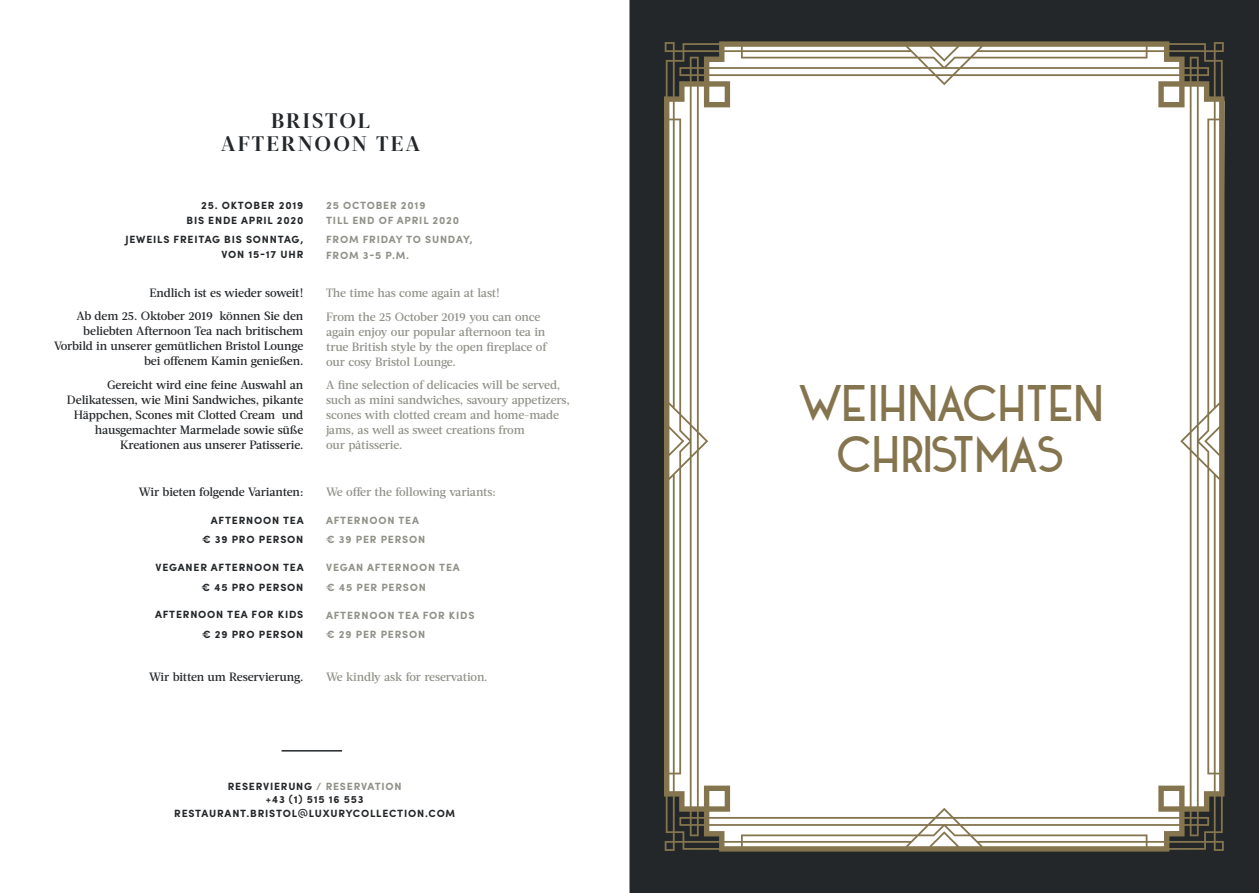
<style>
.page{position:relative;width:1259px;height:893px;background:#fff}
.page>*{position:absolute;margin:0;border:0;box-sizing:border-box;transform-origin:0 0}
.t1{font:45px/50.8px "DK Kaikoura";letter-spacing:-.03em;color:#85754e;text-align:center}
.t2{font:700 21px/22.5px "Acta Headline";letter-spacing:.1em;color:#24272a;text-align:center}
.t3{font:500 12px/15px "Acta";letter-spacing:-.015em;color:#24272a;text-align:right}
.t4{font:500 12px/15px "Acta";letter-spacing:-.01em;color:#909288}
.t5{font:700 10.5px/19.4px "Sofia Pro";letter-spacing:.075em;color:#24272a;text-align:right}
.t6{font:700 10.5px/19.4px "Sofia Pro";letter-spacing:.075em;color:#909288}
.s1{color:#909288}
</style>
<div class="page">
<div style="left:629px;top:0;width:630px;height:893px;background:#24272a"></div>
<svg style="left:664px;top:41px;width:560px;height:811px"></svg>
<hr style="left:281px;top:750px;width:61px;height:2px;background:#24272a">
<h2 class="t2" style="left:221px;top:110px;width:201px">BRISTOL<br>AFTERNOON TEA</h2>
<p class="t5" style="left:186px;top:197px;width:118px;line-height:15.1px">25. OKTOBER 2019<br>BIS ENDE APRIL 2020</p>
<p class="t5" style="left:125px;top:232px;width:179px;line-height:15px">JEWEILS FREITAG BIS SONNTAG,<br>VON 15-17 UHR</p>
<p class="t3" style="left:77px;top:281px;width:228px;line-height:23.5px">Endlich ist es wieder soweit!<br>Ab dem 25. Oktober 2019 können Sie den</p>
<p class="t3" style="left:54px;top:324px;width:251px">beliebten Afternoon Tea nach britischem<br>Vorbild in unserer gemütlichen Bristol Lounge bei offenem Kamin genießen.</p>
<p class="t3" style="left:67px;top:377px;width:238px">Gereicht wird eine feine Auswahl an Delikatessen, wie Mini Sandwiches, pikante Häppchen, Scones mit Clotted Cream und hausgemachter Marmelade sowie süße Kreationen aus unserer Patisserie.</p>
<p class="t3" style="left:139px;top:484px;width:166px">Wir bieten folgende Varianten:</p>
<p class="t5" style="left:202px;top:510px;width:103px">AFTERNOON TEA € 39 PRO PERSON</p>
<p class="t5" style="left:156px;top:557px;width:149px">VEGANER AFTERNOON TEA € 45 PRO PERSON</p>
<p class="t5" style="left:155px;top:604px;width:150px">AFTERNOON TEA FOR KIDS € 29 PRO PERSON</p>
<p class="t3" style="left:149px;top:669px;width:156px">Wir bitten um Reservierung.</p>
<p class="t6" style="left:326px;top:197px;width:134px;line-height:15.1px">25 OCTOBER 2019<br>TILL END OF APRIL 2020</p>
<p class="t6" style="left:326px;top:232px;width:148px;line-height:15.1px">FROM FRIDAY TO SUNDAY,<br>FROM 3-5 P.M.</p>
<p class="t4" style="left:326px;top:281px;width:216px;line-height:23.5px">The time has come again at last!<br>From the 25 October 2019 you can once</p>
<p class="t4" style="left:326px;top:324px;width:222px;text-align:justify">again enjoy our popular afternoon tea in true British style by the open fireplace of our cosy Bristol Lounge.</p>
<p class="t4" style="left:326px;top:378px;width:245px">A fine selection of delicacies will be served, such as mini sandwiches, savoury appetizers, scones with clotted cream and home-made jams, as well as sweet creations from<br>our pâtisserie.</p>
<p class="t4" style="left:326px;top:485px;width:171px">We offer the following variants:</p>
<p class="t6" style="left:326px;top:510px;width:101px">AFTERNOON TEA € 39 PER PERSON</p>
<p class="t6" style="left:326px;top:557px;width:135px">VEGAN AFTERNOON TEA € 45 PER PERSON</p>
<p class="t6" style="left:326px;top:605px;width:150px">AFTERNOON TEA FOR KIDS € 29 PER PERSON</p>
<p class="t4" style="left:326px;top:669px;width:163px">We kindly ask for reservation.</p>
<p class="t5" style="left:174px;top:779px;width:282px;line-height:13.5px;text-align:center">RESERVIERUNG <span class="s1">/ RESERVATION<br></span>+43 (1) 515 16 553<br>RESTAURANT.BRISTOL@LUXURYCOLLECTION.COM</p>
<h1 class="t1" style="left:796px;top:376px;width:309px">WEIHNACHTEN<br>CHRISTMAS</h1>
</div>
